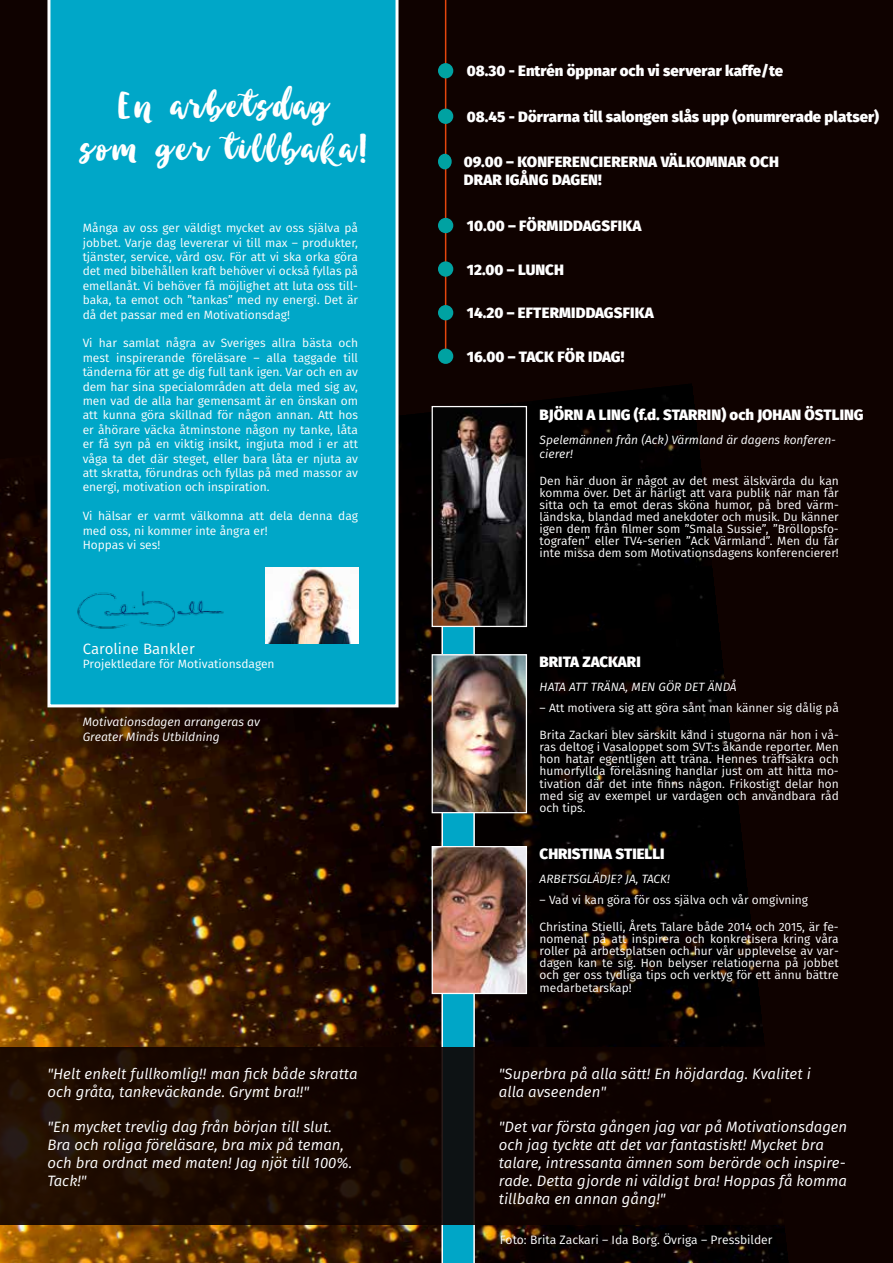
<style>
.page{position:relative;width:893px;height:1263px;background:#0f0200}
.page>*{position:absolute;margin:0;border:0;box-sizing:border-box;transform-origin:0 0}
.t1{font:43.5px/43.2px "Ink Bandits Script";letter-spacing:.095em;color:#fff;text-align:center}
.t2{font:italic 15px/18px "Fira Sans";color:#fff}
.t3{font:800 15px/18px "Fira Sans";color:#fff}
.t4{font:15px "Fira Sans";color:#fff}
.t5{font:italic 12.15px/14.5px "Fira Sans";color:#fff}
.t6{font:12.15px "Fira Sans";color:#fff}
.t7{font:12px/14.4px "Fira Sans";color:#fff;text-align:justify}
.t8{font:italic 12px/14.4px "Fira Sans";color:#fff}
.s1{font-size:12px}
</style>
<div class="page">
<img style="left:0;top:383px;width:789px;height:880px">
<div style="left:47px;top:0;width:351px;height:707px;background:#00a7c8"></div>
<svg style="left:441px;top:627px;width:34px;height:636px;background:#17aac7"></svg>
<hr style="left:445px;top:0;width:1px;height:357px;background:#e5460d">
<svg style="left:0;top:1047px;width:789px;height:177px"></svg>
<div style="left:438px;top:109px;width:15px;height:15px;background:#00a2a2;border-radius:50%"></div>
<div style="left:438px;top:63px;width:15px;height:15px;background:#00a2a2;border-radius:50%"></div>
<div style="left:438px;top:218px;width:15px;height:15px;background:#00a2a2;border-radius:50%"></div>
<div style="left:438px;top:154px;width:14px;height:15px;background:#00a2a2;border-radius:50%"></div>
<div style="left:438px;top:305px;width:15px;height:15px;background:#00a2a2;border-radius:50%"></div>
<div style="left:438px;top:349px;width:15px;height:15px;background:#00a2a2;border-radius:50%"></div>
<div style="left:438px;top:261px;width:15px;height:16px;background:#00a2a2;border-radius:50%"></div>
<img style="left:72px;top:587px;width:156px;height:47px">
<img style="left:266px;top:567px;width:92px;height:76px">
<img style="left:434px;top:848px;width:91px;height:144px">
<div style="left:432px;top:846px;width:95px;height:148px;border:1px solid #fff"></div>
<img style="left:434px;top:408px;width:91px;height:217px">
<div style="left:432px;top:406px;width:95px;height:221px;border:1px solid #fff"></div>
<img style="left:434px;top:656px;width:91px;height:155px">
<div style="left:432px;top:654px;width:95px;height:159px;border:1px solid #fff"></div>
<h1 class="t1" style="left:79px;top:91px;width:289px">En arbetsdag<br>som ger tillbaka!</h1>
<p class="t7" style="left:83px;top:221px;width:277px">Många av oss ger väldigt mycket av oss själva på jobbet. Varje dag levererar vi till max – produkter, tjänster, service, vård osv. För att vi ska orka göra det med bibehållen kraft behöver vi också fyllas på emellanåt. Vi behöver få möjlighet att luta oss till&shy;baka, ta emot och ”tankas” med ny energi. Det är då det passar med en Motivationsdag!</p>
<p class="t7" style="left:83px;top:336px;width:277px">Vi har samlat några av Sveriges allra bästa och mest inspirerande föreläsare – alla taggade till tänderna för att ge dig full tank igen. Var och en av dem har sina specialområden att dela med sig av, men vad de alla har gemensamt är en önskan om att kunna göra skillnad för någon annan. Att hos er åhörare väcka åtminstone någon ny tanke, låta er få syn på en viktig insikt, ingjuta mod i er att våga ta det där steget, eller bara låta er njuta av att skratta, förundras och fyllas på med massor av energi, motivation och inspiration.</p>
<p class="t7" style="left:83px;top:509px;width:277px;text-align:left">Vi hälsar er varmt välkomna att dela denna dag med oss, ni kommer inte ångra er!<br>Hoppas vi ses!</p>
<p class="t4" style="left:83px;top:638px;width:114px">Caroline Bankler</p>
<p class="t7" style="left:83px;top:656px;width:193px">Projektledare för Motivationsdagen</p>
<p class="t5" style="left:83px;top:714px;width:179px">Motivationsdagen arrangeras av<br>Greater Minds Utbildning</p>
<p class="t3" style="left:467px;top:62px;width:318px">08.30 - Entrén öppnar och vi serverar kaffe/te</p>
<p class="t3" style="left:467px;top:108px;width:414px">08.45 - Dörrarna till salongen slås upp (onumrerade platser)</p>
<p class="t3" style="left:464px;top:153px;width:317px">09.00 – KONFERENCIERERNA VÄLKOMNAR OCH<br>DRAR IGÅNG DAGEN!</p>
<p class="t3" style="left:467px;top:217px;width:176px">10.00 – FÖRMIDDAGSFIKA</p>
<p class="t3" style="left:467px;top:260px;width:99px">12.00 – LUNCH</p>
<p class="t3" style="left:467px;top:304px;width:189px">14.20 – EFTERMIDDAGSFIKA</p>
<p class="t3" style="left:467px;top:347px;width:159px">16.00 – TACK FÖR IDAG!</p>
<p class="t3" style="left:540px;top:406px;width:325px">BJÖRN A LING (f.d. STARRIN) och JOHAN ÖSTLING</p>
<p class="t8" style="left:540px;top:432px;width:298px">Spelemännen från (Ack) Värmland är dagens konferen&shy;cierer!</p>
<p class="t7" style="left:540px;top:474px;width:301px;line-height:12.1px">Den här duon är något av det mest älskvärda du kan komma över. Det är härligt att vara publik när man får sitta och ta emot deras sköna humor, på bred värm&shy;ländska, blandad med anekdoter och musik. Du känner igen dem från filmer som ”Smala Sussie”, ”Bröllopsfo&shy;tografen” eller TV4-serien ”Ack Värmland”. Men du får inte missa dem som Motivationsdagens konferencierer!</p>
<p class="t3" style="left:540px;top:653px;width:103px">BRITA ZACKARI</p>
<p class="t8" style="left:540px;top:679px;width:199px">HATA ATT TRÄNA, MEN GÖR DET ÄNDÅ</p>
<p class="t7" style="left:540px;top:701px;width:301px">– Att motivera sig att göra sånt man känner sig dålig på</p>
<p class="t7" style="left:540px;top:729px;width:301px;line-height:12.1px">Brita Zackari blev särskilt känd i stugorna när hon i vå&shy;ras deltog i Vasaloppet som SVT:s åkande reporter. Men hon hatar egentligen att träna. Hennes träffsäkra och humorfyllda föreläsning handlar just om att hitta mo&shy;tivation där det inte finns någon. Frikostigt delar hon med sig av exempel ur vardagen och användbara råd och tips.</p>
<p class="t3" style="left:540px;top:845px;width:126px">CHRISTINA STIELLI</p>
<p class="t8" style="left:540px;top:871px;width:132px">ARBETSGLÄDJE? JA, TACK!</p>
<p class="t7" style="left:540px;top:893px;width:270px">– Vad vi kan göra för oss själva och vår omgivning</p>
<p class="t7" style="left:540px;top:920px;width:301px;line-height:12.1px">Christina Stielli, Årets Talare både 2014 och 2015, är fe&shy;nomenal på att inspirera och konkretisera kring våra roller på arbetsplatsen och hur vår upplevelse av var&shy;dagen kan te sig. Hon belyser relationerna på jobbet och ger oss tydliga tips och verktyg för ett ännu bättre medarbetarskap!</p>
<p class="t2" style="left:47px;top:1065px;width:312px">"Helt enkelt fullkomlig!! man fick både skratta och gråta, tankeväckande. Grymt bra!!"</p>
<p class="t2" style="left:499px;top:1065px;width:313px">"Superbra på alla sätt! En höjdardag. Kvalitet i alla avseenden"</p>
<p class="t2" style="left:47px;top:1118px;width:306px">"En mycket trevlig dag från början till slut.<br>Bra och roliga föreläsare, bra mix på teman, och bra ordnat med maten! Jag njöt till 100%.<br>Tack!"</p>
<p class="t2" style="left:499px;top:1118px;width:350px">"Det var första gången jag var på Motivationsdagen och jag tyckte att det var fantastiskt! Mycket bra talare, intressanta ämnen som berörde och inspire&shy;rade. Detta gjorde ni väldigt bra! Hoppas få komma tillbaka en annan gång!"</p>
<p class="t6" style="left:500px;top:1231px;width:274px">Foto: Brita Zackari <span class="s1">– Ida Borg. Övriga –</span> Pressbilder</p>
</div>
